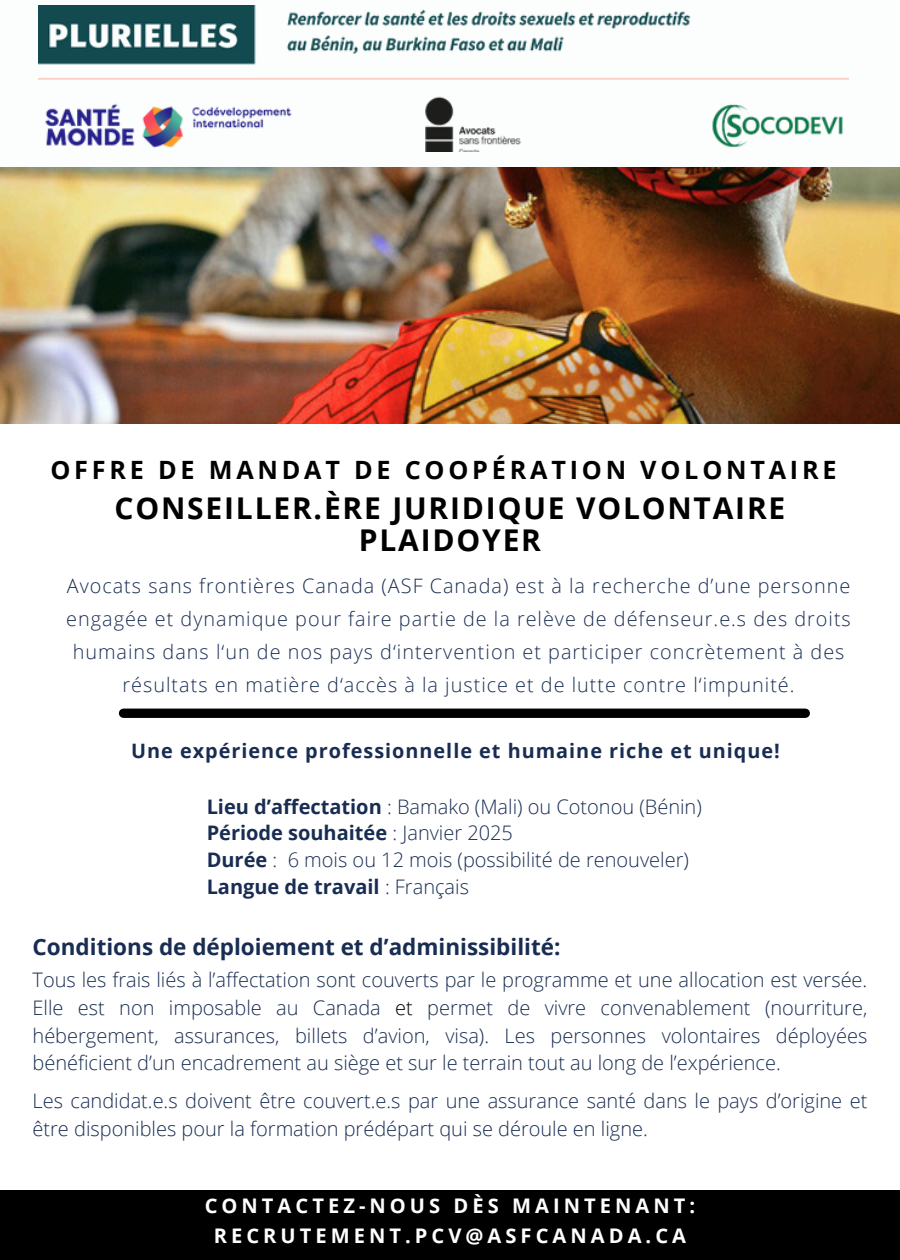
<style>
.page{position:relative;width:900px;height:1260px;background:#fff}
.page>*{position:absolute;margin:0;border:0;box-sizing:border-box;transform-origin:0 0}
.t1{font:700 30px/32px "Open Sans";letter-spacing:.06em;color:#000;text-align:center}
.t2{font:700 25.25px "Open Sans";letter-spacing:.15em;color:#000}
.t3{font:700 22.5px "Open Sans";color:#192d53}
.t4{font:300 20px/28px "Open Sans";color:#192d53;text-align:justify}
.t5{font:700 20px/30.2px "Open Sans";letter-spacing:.2em;color:#fff;text-align:center}
.t6{font:700 20px "Open Sans";color:#192d53}
.t7{font:300 19.75px/33px "Open Sans";letter-spacing:.05em;color:#192d53;text-align:center}
.t8{font:700 19.75px "Open Sans";letter-spacing:.05em;color:#192d53}
.s1{font-weight:700}
.s2{font-weight:300}
.s3{color:#000}
</style>
<div class="page">
<img style="left:0;top:167px;width:900px;height:257px">
<div style="left:0;top:1191px;width:900px;height:69px;background:#000"></div>
<div style="left:124px;top:709px;width:681px;height:9px;background:#000"></div>
<img style="left:39px;top:5px;width:810px;height:147px">
<p class="t2" style="left:50px;top:452px;width:788px">OFFRE DE MANDAT DE COOPÉRATION VOLONTAIRE</p>
<h1 class="t1" style="left:115px;top:491px;width:672px">CONSEILLER.ÈRE JURIDIQUE VOLONTAIRE<br>PLAIDOYER</h1>
<p class="t7" style="left:66px;top:569px;width:786px">Avocats sans frontières Canada (ASF Canada) est à la recherche d’une personne engagée et dynamique pour faire partie de la relève de défenseur.e.s des droits humains dans l‘un de nos pays d‘intervention et participer concrètement à des résultats en matière d‘accès à la justice et de lutte contre l‘impunité.</p>
<h2 class="t8" style="left:131px;top:737px;width:650px">Une expérience professionnelle et humaine riche et unique!</h2>
<p class="t4" style="left:207px;top:792px;width:497px"><span class="s1">Lieu d’affectation</span> : Bamako (Mali) ou Cotonou (Bénin)</p>
<p class="t6" style="left:207px;top:819px;width:308px">Période souhaitée <span class="s2">: Janvier 2025</span></p>
<p class="t4" style="left:207px;top:845px;width:484px"><span class="s1">Durée</span> : 6 mois ou 12 mois (possibilité de renouveler)</p>
<p class="t6" style="left:207px;top:872px;width:264px">Langue de travail <span class="s2">: Français</span></p>
<h3 class="t3" style="left:33px;top:931px;width:529px">Conditions de déploiement et d’adminissibilité:</h3>
<p class="t4" style="left:33px;top:965px;width:836px">Tous les frais liés à l’affectation sont couverts par le programme et une allocation est versée.<br>Elle est non imposable au Canada <span class="s3">et</span> permet de vivre convenablement (nourriture, hébergement, assurances, billets d’avion, visa). Les personnes volontaires déployées bénéficient d’un encadrement au siège et sur le terrain tout au long de l’expérience.</p>
<p class="t4" style="left:33px;top:1087px;width:836px">Les candidat.e.s doivent être couvert.e.s par une assurance santé dans le pays d’origine et être disponibles pour la formation prédépart qui se déroule en ligne.</p>
<h5 class="t5" style="left:205px;top:1190px;width:492px">CONTACTEZ-NOUS DÈS MAINTENANT:<br>RECRUTEMENT.PCV@ASFCANADA.CA</h5>
</div>
